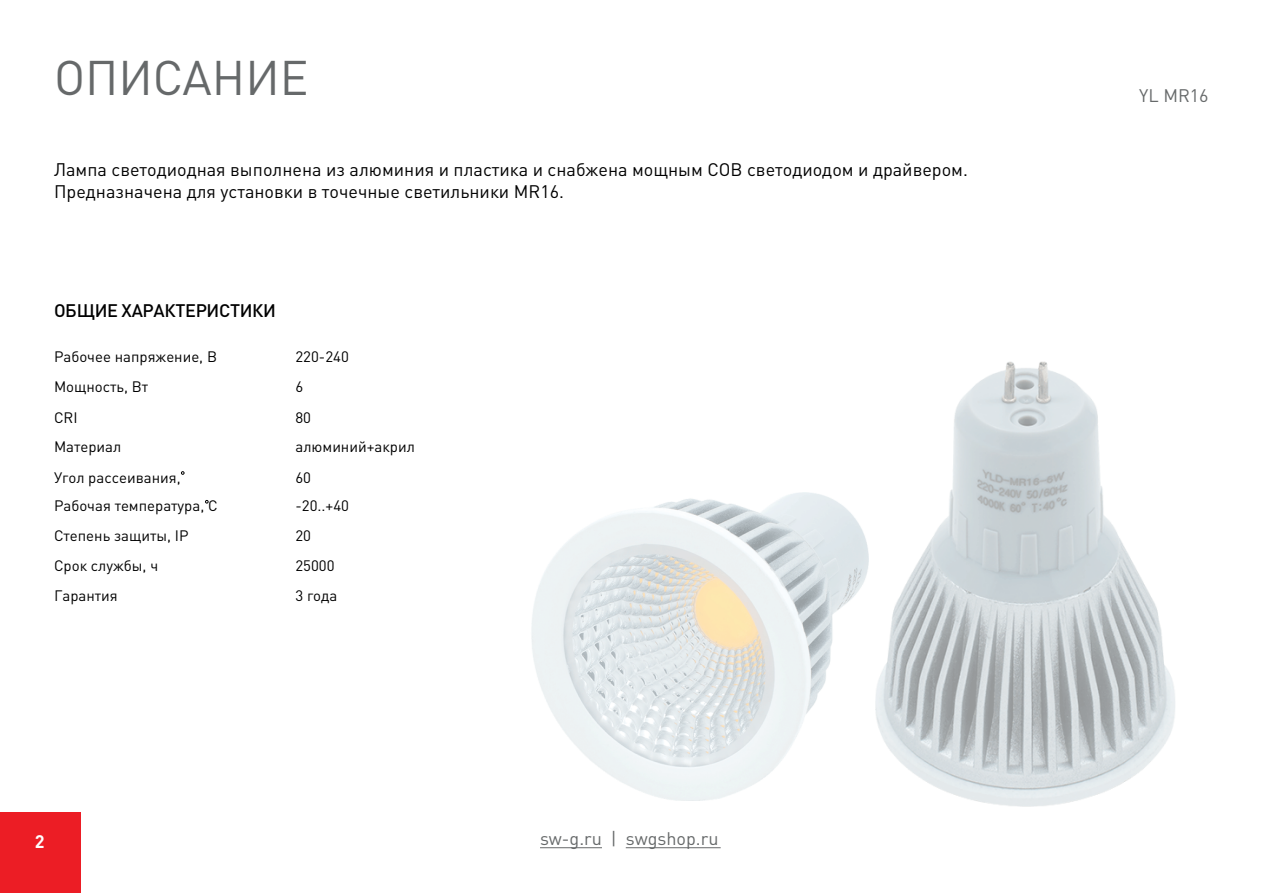
<style>
.page{position:relative;width:1263px;height:893px;background:#fff}
.page>*{position:absolute;margin:0;border:0;box-sizing:border-box;transform-origin:0 0}
.t1{font:48px "DIN Pro";color:#66696a}
.t2{font:18px/21.6px "DIN Pro";color:#000001}
.t3{font:18px "DIN Pro";color:#66696a}
.t4{font:500 18px "DIN Pro";letter-spacing:-.02em;color:#000001}
.t5{font:700 18px "DIN Pro";color:#fff}
.t6{font:15px "DIN Pro";color:#000001}
</style>
<div class="page">
<div style="left:0;top:813px;width:80px;height:80px;background:#ec1d25"></div>
<hr style="left:540px;top:847px;width:62px;height:1px;background:#66696a">
<hr style="left:626px;top:847px;width:95px;height:1px;background:#66696a">
<img style="left:531px;top:492px;width:337px;height:309px">
<img style="left:875px;top:362px;width:300px;height:445px">
<svg style="left:205px;top:500px;width:4px;height:3px"></svg>
<svg style="left:181px;top:471px;width:3px;height:4px"></svg>
<h1 class="t1" style="left:54px;top:45px;width:256px">ОПИСАНИЕ</h1>
<p class="t2" style="left:54px;top:158px;width:915px">Лампа светодиодная выполнена из алюминия и пластика и снабжена мощным COB светодиодом и драйвером.<br>Предназначена для установки в точечные светильники MR16.</p>
<p class="t4" style="left:54px;top:298px;width:223px">ОБЩИЕ ХАРАКТЕРИСТИКИ</p>
<p class="t6" style="left:54px;top:346px;width:165px">Рабочее напряжение, В</p>
<p class="t6" style="left:295px;top:346px;width:55px">220-240</p>
<p class="t6" style="left:54px;top:376px;width:96px">Мощность, Вт</p>
<p class="t6" style="left:295px;top:376px;width:9px">6</p>
<p class="t6" style="left:54px;top:407px;width:25px">CRI</p>
<p class="t6" style="left:295px;top:407px;width:17px">80</p>
<p class="t6" style="left:54px;top:436px;width:69px">Материал</p>
<p class="t6" style="left:295px;top:436px;width:121px">алюминий+акрил</p>
<p class="t6" style="left:54px;top:467px;width:128px">Угол рассеивания,</p>
<p class="t6" style="left:295px;top:467px;width:17px">60</p>
<p class="t6" style="left:54px;top:496px;width:165px">Рабочая температура, С</p>
<p class="t6" style="left:295px;top:496px;width:55px">-20..+40</p>
<p class="t6" style="left:54px;top:526px;width:136px">Степень защиты, IP</p>
<p class="t6" style="left:295px;top:526px;width:17px">20</p>
<p class="t6" style="left:54px;top:556px;width:106px">Срок службы, ч</p>
<p class="t6" style="left:295px;top:556px;width:41px">25000</p>
<p class="t6" style="left:54px;top:585px;width:65px">Гарантия</p>
<p class="t6" style="left:295px;top:585px;width:43px">3 года</p>
<p class="t5" style="left:35px;top:830px;width:11px">2</p>
<p class="t3" style="left:540px;top:826px;width:180px">sw-g.ru | swgshop.ru</p>
<p class="t3" style="left:1139px;top:84px;width:71px">YL MR16</p>
</div>
